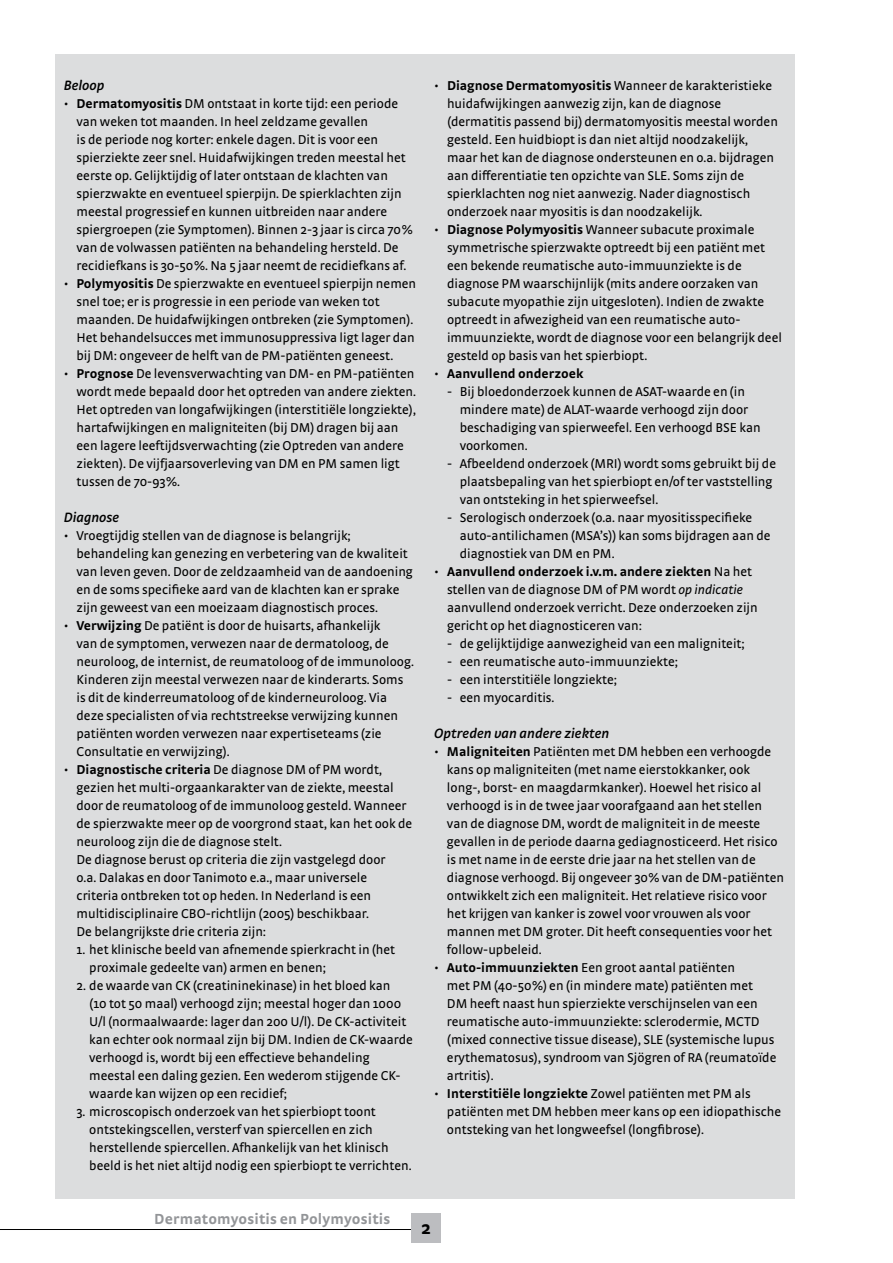
<style>
.page{position:relative;width:893px;height:1263px;background:#fff}
.page>*{position:absolute;margin:0;border:0;box-sizing:border-box;transform-origin:0 0}
.t1{font:700 18.6px "Strada";color:#000}
.t2{font:700 15.3px "Strada";letter-spacing:.01em;color:#939598}
.t3{font:italic 600 14.25px "Strada";color:#000}
.t4{font:13.5px/18px "Strada";color:#000}
.t5{font:700 13.5px "Strada";color:#000}
.s1{font-weight:700}
.s2{font-weight:400}
.s3{font-style:italic}
</style>
<div class="page">
<hr style="left:0;top:1229px;width:431px;height:1px;background:#000">
<div style="left:411px;top:1213px;width:30px;height:30px;background:#bcbdc0"></div>
<div style="left:55px;top:54px;width:740px;height:1144px;background:#dcddde"></div>
<p class="t3" style="left:64px;top:77px;width:42px">Beloop</p>
<p class="t4" style="left:77px;top:94px;width:338px;text-indent:-13px">• <span class="s1">Dermatomyositis</span> DM ontstaat in korte tijd: een periode van weken tot maanden. In heel zeldzame gevallen<br>is de periode nog korter: enkele dagen. Dit is voor een spierziekte zeer snel. Huidafwijkingen treden meestal het eerste op. Gelijktijdig of later ontstaan de klachten van spierzwakte en eventueel spierpijn. De spierklachten zijn meestal progressief en kunnen uitbreiden naar andere spiergroepen (zie Symptomen). Binnen 2-3 jaar is circa 70% van de volwassen patiënten na behandeling hersteld. De recidiefkans is 30-50%. Na 5 jaar neemt de recidiefkans af.</p>
<p class="t4" style="left:77px;top:274px;width:341px;text-indent:-13px">• <span class="s1">Polymyositis</span> De spierzwakte en eventueel spierpijn nemen snel toe; er is progressie in een periode van weken tot maanden. De huidafwijkingen ontbreken (zie Symptomen).<br>Het behandelsucces met immunosuppressiva ligt lager dan bij DM: ongeveer de helft van de PM-patiënten geneest.</p>
<p class="t4" style="left:77px;top:364px;width:341px;text-indent:-13px">• <span class="s1">Prognose</span> De levensverwachting van DM- en PM-patiënten wordt mede bepaald door het optreden van andere ziekten.<br>Het optreden van longafwijkingen (interstitiële longziekte), hartafwijkingen en maligniteiten (bij DM) dragen bij aan een lagere leeftijdsverwachting (zie Optreden van andere ziekten). De vijfjaarsoverleving van DM en PM samen ligt tussen de 70-93%.</p>
<p class="t3" style="left:64px;top:509px;width:57px">Diagnose</p>
<p class="t4" style="left:77px;top:526px;width:338px;text-indent:-13px">• Vroegtijdig stellen van de diagnose is belangrijk; behandeling kan genezing en verbetering van de kwaliteit van leven geven. Door de zeldzaamheid van de aandoening en de soms specifieke aard van de klachten kan er sprake zijn geweest van een moeizaam diagnostisch proces.</p>
<p class="t4" style="left:77px;top:616px;width:339px;text-indent:-13px">• <span class="s1">Verwijzing</span> De patiënt is door de huisarts, afhankelijk<br>van de symptomen, verwezen naar de dermatoloog, de neuroloog, de internist, de reumatoloog of de immunoloog.<br>Kinderen zijn meestal verwezen naar de kinderarts. Soms is dit de kinderreumatoloog of de kinderneuroloog. Via deze specialisten of via rechtstreekse verwijzing kunnen patiënten worden verwezen naar expertiseteams (zie Consultatie en verwijzing).</p>
<p class="t4" style="left:77px;top:760px;width:337px;text-indent:-13px">• <span class="s1">Diagnostische criteria</span> De diagnose DM of PM wordt, gezien het multi-orgaankarakter van de ziekte, meestal door de reumatoloog of de immunoloog gesteld. Wanneer de spierzwakte meer op de voorgrond staat, kan het ook de neuroloog zijn die de diagnose stelt.<br>De diagnose berust op criteria die zijn vastgelegd door<br>o.a. Dalakas en door Tanimoto e.a., maar universele criteria ontbreken tot op heden. In Nederland is een multidisciplinaire CBO-richtlijn (2005) beschikbaar.<br>De belangrijkste drie criteria zijn:</p>
<p class="t4" style="left:89px;top:940px;width:307px;text-indent:-13px">1. het klinische beeld van afnemende spierkracht in (het proximale gedeelte van) armen en benen;</p>
<p class="t4" style="left:89px;top:976px;width:325px;text-indent:-13px">2. de waarde van CK (creatininekinase)in het bloed kan<br>(10 tot 50 maal) verhoogd zijn; meestal hoger dan 1000<br>U/l(normaalwaarde: lager dan 200 U/l). De CK-activiteit kan echter ook normaal zijn bij DM. Indien de CK-waarde verhoogd is, wordt bij een effectieve behandeling meestal een daling gezien. Een wederom stijgende CK&shy;waarde kan wijzen op een recidief;</p>
<p class="t4" style="left:89px;top:1102px;width:324px;text-indent:-13px">3. microscopisch onderzoek van het spierbiopt toont ontstekingscellen, versterf van spiercellen en zich herstellende spiercellen. Afhankelijk van het klinisch beeld is het niet altijd nodig een spierbiopt te verrichten.</p>
<p class="t4" style="left:447px;top:76px;width:332px;text-indent:-13px">• <span class="s1">Diagnose Dermatomyositis</span> Wanneer de karakteristieke huidafwijkingen aanwezig zijn, kan de diagnose (dermatitis passend bij) dermatomyositis meestal worden gesteld. Een huidbiopt is dan niet altijd noodzakelijk, maar het kan de diagnose ondersteunen en o.a. bijdragen aan differentiatie ten opzichte van SLE. Soms zijn de spierklachten nog niet aanwezig. Nader diagnostisch onderzoek naar myositis is dan noodzakelijk.</p>
<p class="t4" style="left:447px;top:220px;width:336px;text-indent:-13px">• <span class="s1">Diagnose Polymyositis</span> Wanneer subacute proximale symmetrische spierzwakte optreedt bij een patiënt met een bekende reumatische auto-immuunziekte is de diagnose PM waarschijnlijk (mits andere oorzaken van subacute myopathie zijn uitgesloten). Indien de zwakte optreedt in afwezigheid van een reumatische auto&shy;immuunziekte, wordt de diagnose voor een belangrijk deel gesteld op basis van het spierbiopt.</p>
<p class="t5" style="left:434px;top:365px;width:151px"><span class="s2">•</span> Aanvullend onderzoek</p>
<p class="t4" style="left:460px;top:382px;width:302px;text-indent:-13px">- Bij bloedonderzoek kunnen de ASAT-waarde en (in mindere mate) de ALAT-waarde verhoogd zijn door beschadiging van spierweefel. Een verhoogd BSE kan voorkomen.</p>
<p class="t4" style="left:460px;top:454px;width:318px;text-indent:-13px">- Afbeeldend onderzoek (MRI)wordt soms gebruikt bij de plaatsbepaling van het spierbiopt en/ofter vaststelling van ontsteking in het spierweefsel.</p>
<p class="t4" style="left:460px;top:508px;width:312px;text-indent:-13px">- Serologisch onderzoek (o.a. naar myositisspecifieke auto-antilichamen (MSA’s)) kan soms bijdragen aan de diagnostiek van DM en PM.</p>
<p class="t4" style="left:447px;top:562px;width:312px;text-indent:-13px">• <span class="s1">Aanvullend onderzoek i.v.m. andere ziekten</span> Na het stellen van de diagnose DM of PM wordt <span class="s3">op indicatie </span>aanvullend onderzoek verricht. Deze onderzoeken zijn gericht op het diagnosticeren van:</p>
<p class="t4" style="left:447px;top:634px;width:299px">- de gelijktijdige aanwezigheid van een maligniteit;</p>
<p class="t4" style="left:447px;top:652px;width:233px">- een reumatische auto-immuunziekte;</p>
<p class="t4" style="left:447px;top:670px;width:172px">- een interstitiële longziekte;</p>
<p class="t4" style="left:447px;top:688px;width:109px">- een myocarditis.</p>
<p class="t3" style="left:434px;top:725px;width:177px">Optreden van andere ziekten</p>
<p class="t4" style="left:447px;top:742px;width:339px;text-indent:-13px">• <span class="s1">Maligniteiten</span> Patiënten met DM hebben een verhoogde kans op maligniteiten (met name eierstokkanker, ook long-, borst- en maagdarmkanker). Hoewel het risico al verhoogd is in de twee jaar voorafgaand aan het stellen van de diagnose DM, wordt de maligniteit in de meeste gevallen in de periode daarna gediagnosticeerd. Het risico is met name in de eerste drie jaar na het stellen van de diagnose verhoogd. Bij ongeveer 30% van de DM-patiënten ontwikkelt zich een maligniteit. Het relatieve risico voor het krijgen van kanker is zowel voor vrouwen als voor mannen met DM groter. Dit heeft consequenties voor het follow-upbeleid.</p>
<p class="t4" style="left:447px;top:958px;width:331px;text-indent:-13px">• <span class="s1">Auto-immuunziekten</span> Een groot aantal patiënten<br>met PM (40-50%) en (in mindere mate) patiënten met DM heeft naast hun spierziekte verschijnselen van een reumatische auto-immuunziekte: sclerodermie, MCTD (mixed connective tissue disease), SLE (systemische lupus erythematosus), syndroom van Sjögren of RA (reumatoïde artritis).</p>
<p class="t4" style="left:447px;top:1084px;width:336px;text-indent:-13px">• <span class="s1">Interstitiële longziekte</span> Zowel patiënten met PM als patiënten met DM hebben meer kans op een idiopathische ontsteking van het longweefsel(longfibrose).</p>
<p class="t2" style="left:154px;top:1210px;width:237px">Dermatomyositis en Polymyositis</p>
<h1 class="t1" style="left:421px;top:1216px;width:11px">2</h1>
</div>
